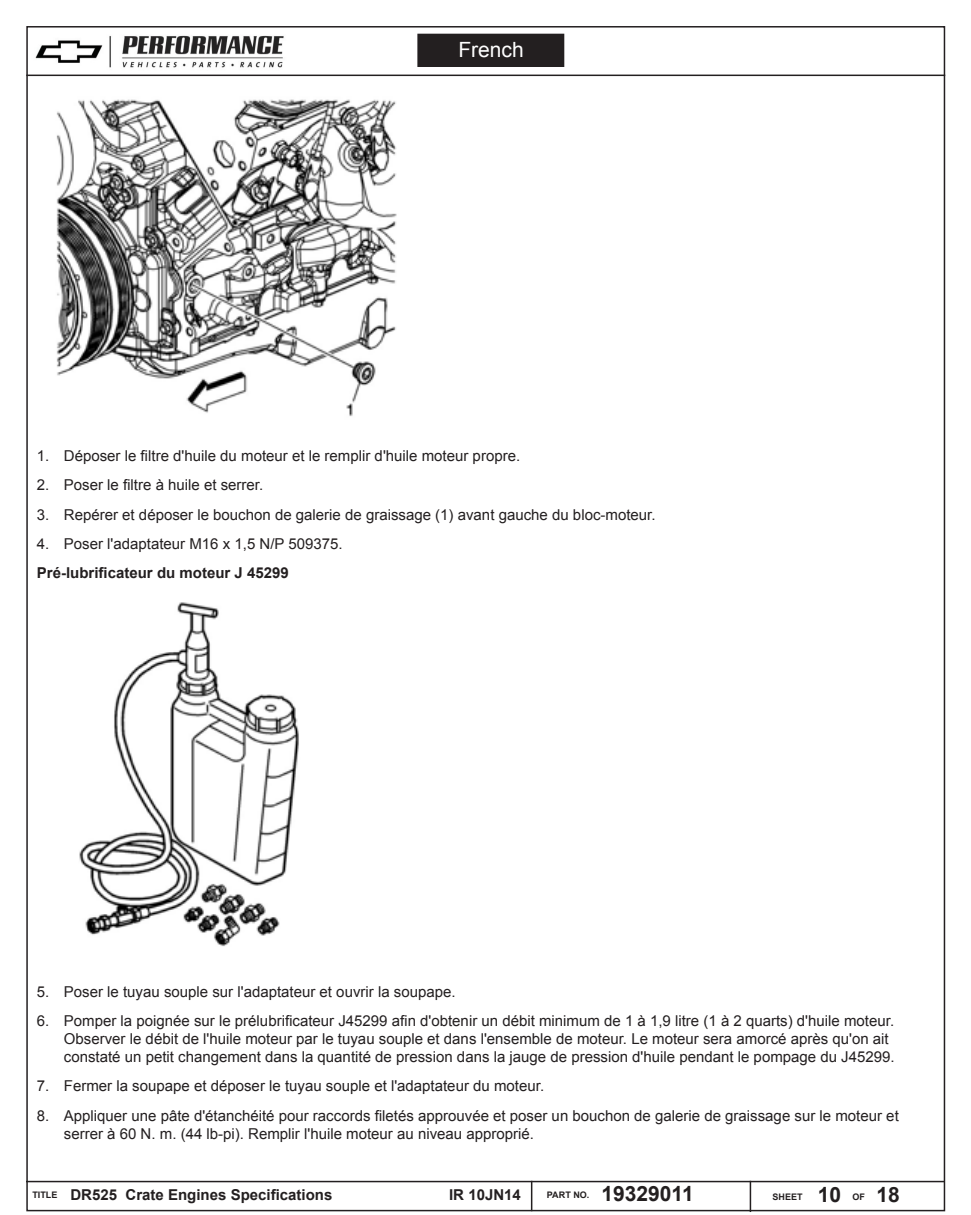
<style>
.page{position:relative;width:971px;height:1215px;background:#fff}
.page>*{position:absolute;margin:0;border:0;box-sizing:border-box;transform-origin:0 0}
.t1{font:700 21px "Arial";color:#231f20}
.t2{font:21px "Arial";color:#fff}
.list_numbered{font:15px/18px "Arial";color:#231f20}
.para_text_bold{font:700 15px "Arial";color:#231f20}
.t3{font:700 9px "Arial";color:#231f20}
</style>
<div class="page">
<hr style="left:26px;top:1180px;width:918px;height:2px;background:#231f20">
<hr style="left:530px;top:1180px;width:2px;height:31px;background:#231f20">
<hr style="left:749px;top:1180px;width:1px;height:32px;background:#231f20">
<hr style="left:26px;top:75px;width:918px;height:1px;background:#231f20">
<img style="left:35px;top:35px;width:249px;height:33px">
<div style="left:418px;top:34px;width:145px;height:32px;background:#231f20"></div>
<div style="left:417px;top:34px;width:147px;height:33px;border:2px solid #231f20"></div>
<img style="left:56px;top:99px;width:341px;height:318px">
<img style="left:79px;top:602px;width:220px;height:345px">
<h1 class="t2" style="left:458px;top:36px;width:67px">French</h1>
<p class="list_numbered" style="left:37px;top:447px;width:484px">1. Déposer le filtre d'huile du moteur et le remplir d'huile moteur propre.</p>
<p class="list_numbered" style="left:37px;top:476px;width:228px">2. Poser le filtre à huile et serrer.</p>
<p class="list_numbered" style="left:37px;top:505px;width:620px">3. Repérer et déposer le bouchon de galerie de graissage (1) avant gauche du bloc-moteur.</p>
<p class="list_numbered" style="left:37px;top:535px;width:307px">4. Poser l'adaptateur M16 x 1,5 N/P 509375.</p>
<p class="para_text_bold" style="left:37px;top:563px;width:253px">Pré-lubrificateur du moteur J 45299</p>
<p class="list_numbered" style="left:37px;top:982px;width:420px">5. Poser le tuyau souple sur l'adaptateur et ouvrir la soupape.</p>
<p class="list_numbered" style="left:64px;top:1012px;width:832px;text-indent:-27px">6. Pomper la poignée sur le prélubrificateur J45299 afin d'obtenir un débit minimum de 1 à 1,9 litre (1 à 2 quarts) d'huile moteur.<br>Observer le débit de l'huile moteur par le tuyau souple et dans l'ensemble de moteur. Le moteur sera amorcé après qu'on ait constaté un petit changement dans la quantité de pression dans la jauge de pression d'huile pendant le pompage du J45299.</p>
<p class="list_numbered" style="left:37px;top:1077px;width:508px">7. Fermer la soupape et déposer le tuyau souple et l'adaptateur du moteur.</p>
<p class="list_numbered" style="left:64px;top:1106px;width:836px;text-indent:-27px">8. Appliquer une pâte d'étanchéité pour raccords filetés approuvée et poser un bouchon de galerie de graissage sur le moteur et serrer à 60 N. m. (44 lb-pi). Remplir l'huile moteur au niveau approprié.</p>
<p class="para_text_bold" style="left:32px;top:1185px;width:301px"><sup>TITLE</sup> DR525 Crate Engines Specifications</p>
<p class="para_text_bold" style="left:449px;top:1185px;width:73px">IR 10JN14</p>
<p class="t3" style="left:546px;top:1188px;width:44px">PART NO.</p>
<h1 class="t1" style="left:601px;top:1179px;width:94px">19329011</h1>
<p class="t3" style="left:772px;top:1191px;width:32px">SHEET</p>
<p class="t3" style="left:852px;top:1191px;width:14px">OF</p>
<h1 class="t1" style="left:817px;top:1181px;width:25px">10</h1>
<h1 class="t1" style="left:876px;top:1181px;width:25px">18</h1>
</div>
